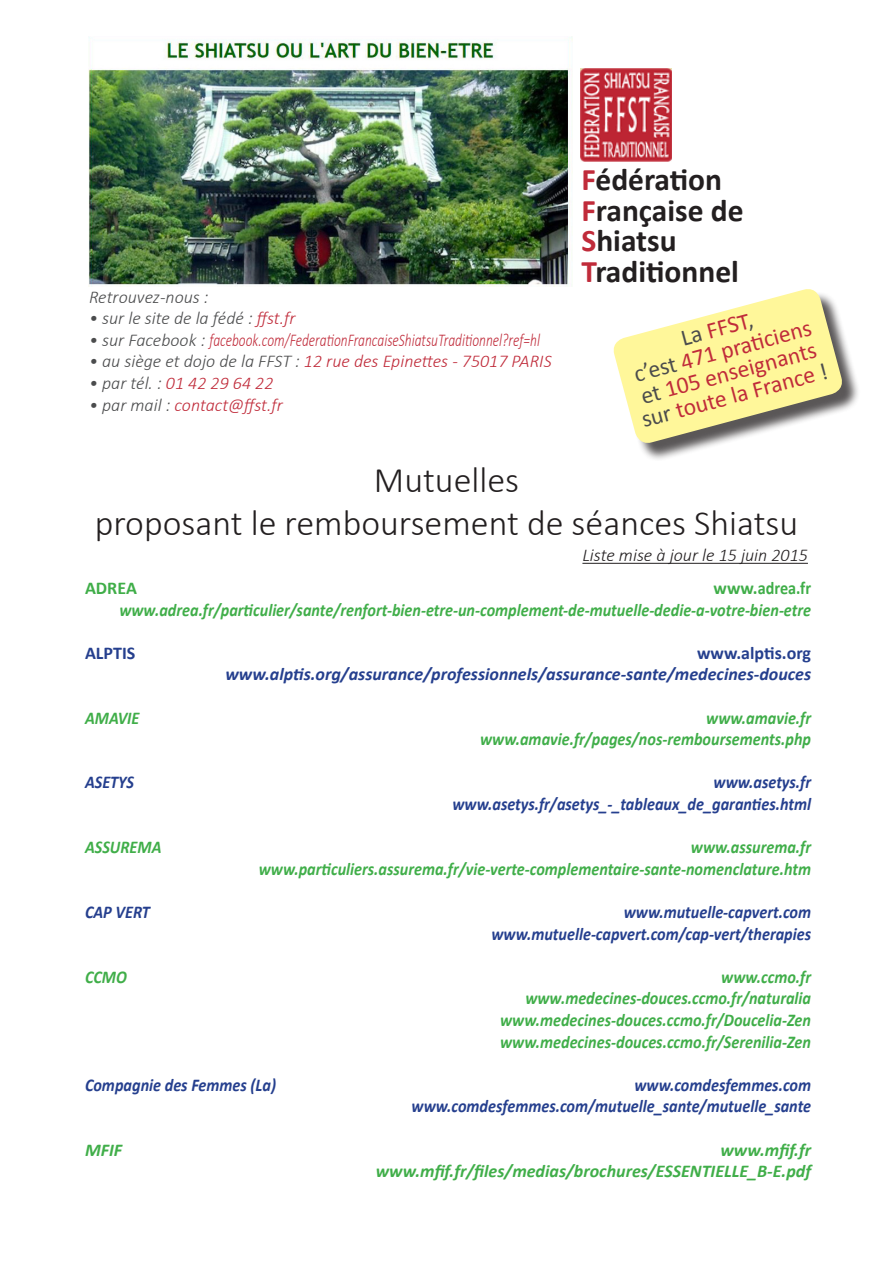
<style>
.page{position:relative;width:893px;height:1263px;background:#fff}
.page>*{position:absolute;margin:0;border:0;box-sizing:border-box;transform-origin:0 0}
.t1{font:300 36px "Calibri";color:#231f20}
.t2{font:700 31.5px "Calibri";color:#231f20}
.t3{font:23.55px/22.8px "Calibri";color:#c02b3a}
.t4{font:italic 700 18px/21.6px "Calibri";color:#40ae49;text-align:right;scale:.9 1}
.t5{font:italic 700 18px "Calibri";color:#253f8e;scale:.9 1}
.t6{font:italic 300 18px "Calibri";color:#c02b3a}
.t7{font:italic 700 18px "Calibri";color:#253f8e}
.t8{font:italic 300 18px "Calibri";color:#c02b3a;scale:.75 1}
.t9{font:italic 700 18px "Calibri";color:#40ae49}
.t10{font:italic 300 18px "Calibri";color:#4b4c4d}
.t11{font:italic 300 18px "Calibri";color:#231f20}
.t12{font:700 18px "Calibri";color:#253f8e}
.t13{font:700 18px "Calibri";color:#40ae49}
.s1{color:#c02b3a}
.s2{color:#4b4c4d}
</style>
<div class="page">
<div style="left:616px;top:292px;width:244px;height:169px;background:#231f20;opacity:.75"></div>
<svg style="left:613px;top:289px;width:232px;height:157px"></svg>
<hr style="left:582px;top:563px;width:226px;height:1px;background:#231f20">
<img style="left:88px;top:37px;width:484px;height:249px">
<img style="left:581px;top:69px;width:91px;height:92px">
<p class="t10" style="left:89px;top:285px;width:121px">Retrouvez-nous :</p>
<p class="t10" style="left:89px;top:307px;width:208px">• sur le site de la fédé : <span class="s1">ffst.fr</span></p>
<p class="t8" style="left:89px;top:329px;width:603px"><span class="s2">• sur Facebook :</span> facebook.com/FederationFrancaiseShiatsuTraditionnel?ref=hl</p>
<p class="t6" style="left:89px;top:350px;width:464px"><span class="s2">• au siège et dojo de la FFST :</span> 12 rue des Epinettes - 75017 PARIS</p>
<p class="t6" style="left:89px;top:372px;width:186px"><span class="s2">• par tél. :</span> 01 42 29 64 22</p>
<p class="t6" style="left:89px;top:393px;width:195px"><span class="s2">• par mail :</span> contact@ffst.fr</p>
<p class="t2" style="left:581px;top:158px;width:142px"><span class="s1">F</span>édération</p>
<p class="t2" style="left:581px;top:188px;width:164px"><span class="s1">F</span>rançaise de</p>
<p class="t2" style="left:581px;top:218px;width:97px"><span class="s1">S</span>hiatsu</p>
<p class="t2" style="left:581px;top:249px;width:159px"><span class="s1">T</span>raditionnel</p>
<p class="t3" style="left:678px;top:327px;width:75px;rotate:-15deg"><span class="s2">La</span> FFST<span class="s2">,</span></p>
<p class="t3" style="left:627px;top:364px;width:193px;rotate:-15deg"><span class="s2">c’est</span> 471 prati ciens <span class="s2">et</span> 105 enseignants <span class="s2">sur</span> toute la France <span class="s2">!</span></p>
<p class="t1" style="left:374px;top:457px;width:147px">Mutuelles</p>
<p class="t1" style="left:95px;top:500px;width:705px">proposant le remboursement de séances Shiatsu</p>
<p class="t11" style="left:582px;top:544px;width:227px">Liste mise à jour le 15 juin 2015</p>
<p class="t13" style="left:85px;top:575px;width:53px">ADREA</p>
<p class="t13" style="left:714px;top:575px;width:99px">www.adrea.fr</p>
<p class="t4" style="left:119px;top:598px;width:770px">www.adrea.fr/particulier/sante/renfort-bien-etre-un-complement-de-mutuelle-dedie-a-votre-bien-etre</p>
<p class="t12" style="left:85px;top:640px;width:52px">ALPTIS</p>
<p class="t12" style="left:697px;top:640px;width:116px">www.alptis.org</p>
<p class="t7" style="left:225px;top:662px;width:587px">www.alptis.org/assurance/professionnels/assurance-sante/medecines-douces</p>
<p class="t4" style="left:85px;top:706px;width:62px">AMAVIE</p>
<p class="t4" style="left:706px;top:706px;width:118px">www.amavie.fr</p>
<p class="t4" style="left:480px;top:728px;width:369px">www.amavie.fr/pages/nos-remboursements.php</p>
<p class="t5" style="left:85px;top:770px;width:56px">ASETYS</p>
<p class="t5" style="left:713px;top:770px;width:110px">www.asetys.fr</p>
<p class="t5" style="left:452px;top:791px;width:400px">www.asetys.fr/asetys_-_tableaux_de_garanties.html</p>
<p class="t4" style="left:85px;top:836px;width:86px">ASSUREMA</p>
<p class="t4" style="left:691px;top:836px;width:135px">www.assurema.fr</p>
<p class="t4" style="left:259px;top:857px;width:615px">www.particuliers.assurema.fr/vie-verte-complementaire-sante-nomenclature.htm</p>
<p class="t5" style="left:85px;top:899px;width:73px">CAP VERT</p>
<p class="t5" style="left:624px;top:899px;width:210px">www.mutuelle-capvert.com</p>
<p class="t5" style="left:491px;top:921px;width:357px">www.mutuelle-capvert.com/cap-vert/therapies</p>
<p class="t4" style="left:85px;top:965px;width:48px">CCMO</p>
<p class="t4" style="left:525px;top:965px;width:319px">www.ccmo.fr www.medecines-douces.ccmo.fr/naturalia</p>
<p class="t4" style="left:500px;top:1008px;width:347px">www.medecines-douces.ccmo.fr/Doucelia-Zen</p>
<p class="t4" style="left:500px;top:1030px;width:347px">www.medecines-douces.ccmo.fr/Serenilia-Zen</p>
<p class="t5" style="left:85px;top:1072px;width:214px">Compagnie des Femmes (La)</p>
<p class="t5" style="left:634px;top:1072px;width:198px">www.comdesfemmes.com</p>
<p class="t5" style="left:411px;top:1094px;width:445px">www.comdesfemmes.com/mutuelle_sante/mutuelle_sante</p>
<p class="t9" style="left:85px;top:1137px;width:39px">MFIF</p>
<p class="t9" style="left:720px;top:1137px;width:92px">www.mfif.fr</p>
<p class="t9" style="left:376px;top:1158px;width:437px">www.mfif.fr/files/medias/brochures/ESSENTIELLE_B-E.pdf</p>
</div>
